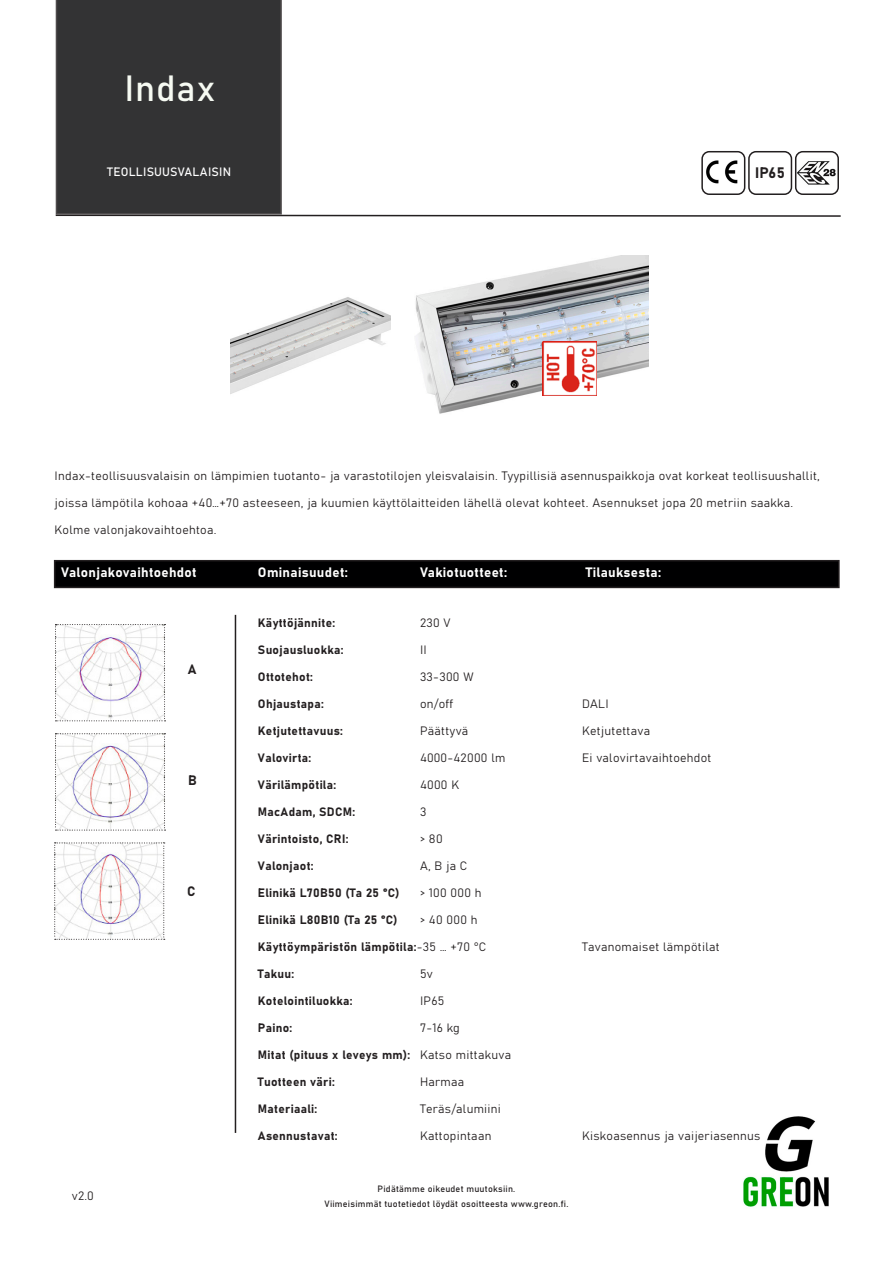
<style>
.page{position:relative;width:893px;height:1263px;background:#fff}
.page>*{position:absolute;margin:0;border:0;box-sizing:border-box;transform-origin:0 0}
.Peruskappale{font:36px "Bahnschrift";letter-spacing:.025em;color:#f6faf2}
.Peruskappale-2{font:15px "Bahnschrift";color:#231f20}
.Peruskappale-3{font:13.5px "Bahnschrift";letter-spacing:.025em;color:#fff}
.Peruskappale-4{font:13.5px "Bahnschrift";color:#231f20}
.Peruskappale-5{font:12px "Bahnschrift";letter-spacing:.025em;color:#231f20}
.Peruskappale-6{font:12px "Bahnschrift";letter-spacing:.025em;color:#fff}
.Peruskappale-7{font:9px "Bahnschrift";letter-spacing:.025em;color:#231f20}
</style>
<div class="page">
<div style="left:56px;top:0;width:226px;height:214px;background:#333334"></div>
<img style="left:230px;top:297px;width:161px;height:97px">
<img style="left:415px;top:255px;width:233px;height:159px">
<svg style="left:55px;top:214px;width:786px;height:3px"></svg>
<hr style="left:235px;top:615px;width:1px;height:518px;background:#231f20">
<svg style="left:54px;top:843px;width:111px;height:97px"></svg>
<svg style="left:55px;top:733px;width:111px;height:98px"></svg>
<img style="left:743px;top:1116px;width:86px;height:91px">
<svg style="left:55px;top:624px;width:111px;height:97px"></svg>
<img style="left:542px;top:341px;width:55px;height:55px">
<img style="left:798px;top:161px;width:38px;height:24px">
<div style="left:795px;top:151px;width:44px;height:44px;border:2px solid #231f20;border-radius:7px"></div>
<div style="left:748px;top:151px;width:44px;height:44px;border:2px solid #231f20;border-radius:7px"></div>
<img style="left:706px;top:160px;width:32px;height:24px">
<div style="left:701px;top:151px;width:44px;height:44px;border:2px solid #231f20;border-radius:7px"></div>
<div style="left:55px;top:561px;width:784px;height:26px;background:#000001"></div>
<div style="left:54px;top:560px;width:786px;height:28px;border:2px solid #231f20"></div>
<p class="Peruskappale" style="left:124px;top:61px;width:92px">Indax</p>
<p class="Peruskappale-6" style="left:107px;top:163px;width:126px">TEOLLISUUSVALAISIN</p>
<p class="Peruskappale-2" style="left:755px;top:162px;width:31px">IP65</p>
<p class="Peruskappale-5" style="left:55px;top:466px;width:767px">Indax-teollisuusvalaisin on lämpimien tuotanto- ja varastotilojen yleisvalaisin. Tyypillisiä asennuspaikkoja ovat korkeat teollisuushallit,</p>
<p class="Peruskappale-5" style="left:55px;top:493px;width:740px">joissa lämpötila kohoaa +40…+70 asteeseen, ja kuumien käyttölaitteiden lähellä olevat kohteet. Asennukset jopa 20 metriin saakka.</p>
<p class="Peruskappale-5" style="left:55px;top:520px;width:163px">Kolme valonjakovaihtoehtoa.</p>
<p class="Peruskappale-3" style="left:61px;top:562px;width:137px">Valonjakovaihtoehdot</p>
<p class="Peruskappale-3" style="left:258px;top:562px;width:91px">Ominaisuudet:</p>
<p class="Peruskappale-3" style="left:420px;top:562px;width:89px">Vakiotuotteet:</p>
<p class="Peruskappale-3" style="left:586px;top:562px;width:77px">Tilauksesta:</p>
<p class="Peruskappale-5" style="left:258px;top:613px;width:79px">Käyttöjännite:</p>
<p class="Peruskappale-5" style="left:420px;top:613px;width:32px">230 V</p>
<p class="Peruskappale-5" style="left:258px;top:640px;width:87px">Suojausluokka:</p>
<p class="Peruskappale-5" style="left:420px;top:640px;width:8px">II</p>
<p class="Peruskappale-5" style="left:258px;top:667px;width:57px">Ottotehot:</p>
<p class="Peruskappale-5" style="left:420px;top:667px;width:55px">33-300 W</p>
<p class="Peruskappale-5" style="left:258px;top:694px;width:67px">Ohjaustapa:</p>
<p class="Peruskappale-5" style="left:420px;top:694px;width:35px">on/off</p>
<p class="Peruskappale-5" style="left:582px;top:694px;width:28px">DALI</p>
<p class="Peruskappale-5" style="left:258px;top:721px;width:86px">Ketjutettavuus:</p>
<p class="Peruskappale-5" style="left:420px;top:721px;width:50px">Päättyvä</p>
<p class="Peruskappale-5" style="left:582px;top:721px;width:70px">Ketjutettava</p>
<p class="Peruskappale-5" style="left:258px;top:748px;width:55px">Valovirta:</p>
<p class="Peruskappale-5" style="left:420px;top:748px;width:87px">4000-42000 lm</p>
<p class="Peruskappale-5" style="left:582px;top:748px;width:131px">Ei valovirtavaihtoehdot</p>
<p class="Peruskappale-5" style="left:258px;top:775px;width:80px">Värilämpötila:</p>
<p class="Peruskappale-5" style="left:420px;top:775px;width:41px">4000 K</p>
<p class="Peruskappale-5" style="left:258px;top:802px;width:99px">MacAdam, SDCM:</p>
<p class="Peruskappale-5" style="left:420px;top:802px;width:8px">3</p>
<p class="Peruskappale-5" style="left:258px;top:829px;width:92px">Värintoisto, CRI:</p>
<p class="Peruskappale-5" style="left:420px;top:829px;width:24px">&gt; 80</p>
<p class="Peruskappale-5" style="left:258px;top:856px;width:57px">Valonjaot:</p>
<p class="Peruskappale-5" style="left:420px;top:856px;width:49px">A, B ja C</p>
<p class="Peruskappale-5" style="left:258px;top:883px;width:143px">Elinikä L70B50 (Ta 25 °C)</p>
<p class="Peruskappale-5" style="left:420px;top:883px;width:63px">&gt; 100 000 h</p>
<p class="Peruskappale-5" style="left:258px;top:910px;width:141px">Elinikä L80B10 (Ta 25 °C)</p>
<p class="Peruskappale-5" style="left:420px;top:910px;width:59px">&gt; 40 000 h</p>
<p class="Peruskappale-5" style="left:258px;top:937px;width:230px">Käyttöympäristön lämpötila:-35 … +70 °C</p>
<p class="Peruskappale-5" style="left:582px;top:937px;width:139px">Tavanomaiset lämpötilat</p>
<p class="Peruskappale-5" style="left:258px;top:964px;width:38px">Takuu:</p>
<p class="Peruskappale-5" style="left:420px;top:964px;width:14px">5v</p>
<p class="Peruskappale-5" style="left:258px;top:991px;width:96px">Kotelointiluokka:</p>
<p class="Peruskappale-5" style="left:420px;top:991px;width:26px">IP65</p>
<p class="Peruskappale-5" style="left:258px;top:1018px;width:36px">Paino:</p>
<p class="Peruskappale-5" style="left:420px;top:1018px;width:41px">7-16 kg</p>
<p class="Peruskappale-5" style="left:258px;top:1045px;width:255px">Mitat (pituus x leveys mm): Katso mittakuva</p>
<p class="Peruskappale-5" style="left:258px;top:1072px;width:78px">Tuotteen väri:</p>
<p class="Peruskappale-5" style="left:420px;top:1072px;width:46px">Harmaa</p>
<p class="Peruskappale-5" style="left:258px;top:1099px;width:61px">Materiaali:</p>
<p class="Peruskappale-5" style="left:420px;top:1099px;width:82px">Teräs/alumiini</p>
<p class="Peruskappale-5" style="left:258px;top:1126px;width:81px">Asennustavat:</p>
<p class="Peruskappale-5" style="left:420px;top:1126px;width:73px">Kattopintaan</p>
<p class="Peruskappale-5" style="left:582px;top:1126px;width:180px">Kiskoasennus ja vaijeriasennus</p>
<p class="Peruskappale-4" style="left:188px;top:659px;width:10px">A</p>
<p class="Peruskappale-4" style="left:188px;top:770px;width:10px">B</p>
<p class="Peruskappale-4" style="left:187px;top:881px;width:10px">C</p>
<p class="Peruskappale-5" style="left:72px;top:1187px;width:24px">v2.0</p>
<p class="Peruskappale-7" style="left:378px;top:1182px;width:139px">Pidätämme oikeudet muutoksiin.</p>
<p class="Peruskappale-7" style="left:324px;top:1197px;width:245px">Viimeisimmät tuotetiedot löydät osoitteesta www.greon.fi.</p>
</div>
